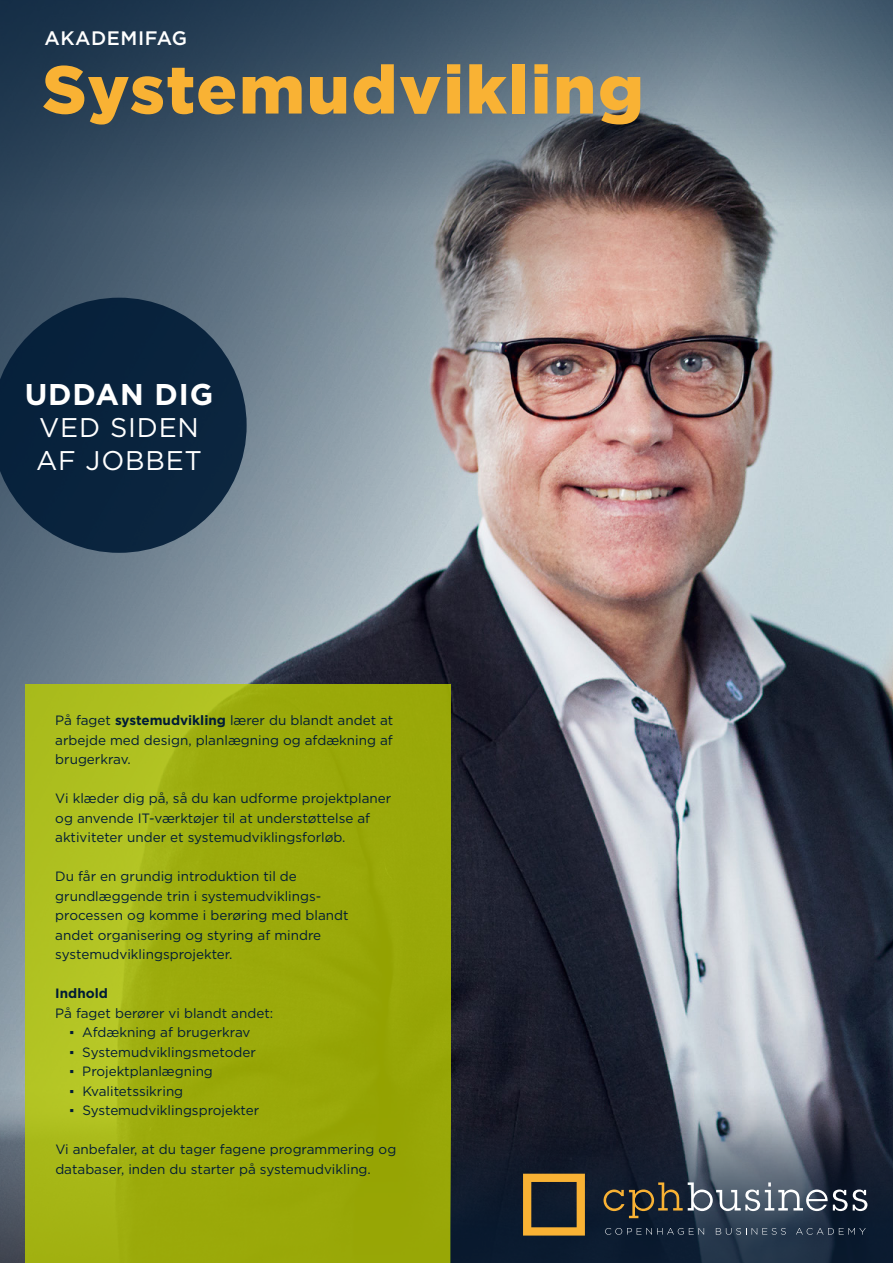
<style>
.page{position:relative;width:893px;height:1263px;background:#fff}
.page>*{position:absolute;margin:0;border:0;box-sizing:border-box;transform-origin:0 0}
.t1{font:900 67.5px "Gotham";letter-spacing:.03em;color:#f9b234}
.t2{font:700 30px "Gotham";letter-spacing:.03em;color:#fff}
.t3{font:27px/32.4px "Gotham";letter-spacing:.03em;color:#fff}
.t4{font:500 19.5px "Gotham";letter-spacing:.03em;color:#fff}
.t5{font:13.5px/19.5px "Gotham";color:#001b36}
.t6{font:700 13.5px "Gotham";color:#001b36}
.s1{font-weight:700}
.s2{font-family:"Arial"}
</style>
<div class="page">
<img style="left:0;top:0;width:893px;height:1263px">
<div style="left:26px;top:684px;width:425px;height:579px;background:linear-gradient(to right,#adbe1e,#93a001)"></div>
<svg style="left:451px;top:1119px;width:442px;height:144px;background:#252f40"></svg>
<svg style="left:0;top:298px;width:247px;height:255px;background:#19324a"></svg>
<svg style="left:603px;top:1182px;width:264px;height:36px;background:#4f565d"></svg>
<svg style="left:605px;top:1228px;width:99px;height:7px"></svg>
<svg style="left:716px;top:1228px;width:70px;height:7px"></svg>
<svg style="left:796px;top:1228px;width:70px;height:7px"></svg>
<svg style="left:523px;top:1174px;width:62px;height:61px;background:#785f30"></svg>
<h3 class="t4" style="left:45px;top:26px;width:144px">AKADEMIFAG</h3>
<h1 class="t1" style="left:43px;top:43px;width:603px">Systemudvikling</h1>
<h2 class="t2" style="left:25px;top:374px;width:190px">UDDAN DIG</h2>
<h3 class="t3" style="left:36px;top:411px;width:168px">VED SIDEN<br>AF JOBBET</h3>
<p class="t5" style="left:55px;top:710px;width:340px;text-align:justify">På faget <span class="s1">systemudvikling</span> lærer du blandt andet at arbejde med design, planlægning og afdækning af brugerkrav.</p>
<p class="t5" style="left:55px;top:788px;width:338px">Vi klæder dig på, så du kan udforme projektplaner og anvende IT-værktøjer til at understøttelse af aktiviteter under et systemudviklingsforløb.</p>
<p class="t5" style="left:55px;top:866px;width:295px">Du får en grundig introduktion til de grundlæggende trin i systemudviklings&shy;processen og komme i berøring med blandt andet organisering og styring af mindre systemudviklingsprojekter.</p>
<p class="t6" style="left:55px;top:984px;width:54px">Indhold</p>
<p class="t5" style="left:55px;top:1003px;width:219px">På faget berører vi blandt andet:</p>
<p class="t5" style="left:70px;top:1022px;width:182px"><span class="s2">▪</span> Afdækning af brugerkrav</p>
<p class="t5" style="left:70px;top:1042px;width:188px"><span class="s2">▪</span> Systemudviklingsmetoder</p>
<p class="t5" style="left:70px;top:1061px;width:145px"><span class="s2">▪</span> Projektplanlægning</p>
<p class="t5" style="left:70px;top:1081px;width:115px"><span class="s2">▪</span> Kvalitetssikring</p>
<p class="t5" style="left:70px;top:1100px;width:191px"><span class="s2">▪</span> Systemudviklingsprojekter</p>
<p class="t5" style="left:55px;top:1139px;width:342px">Vi anbefaler, at du tager fagene programmering og databaser, inden du starter på systemudvikling.</p>
</div>
